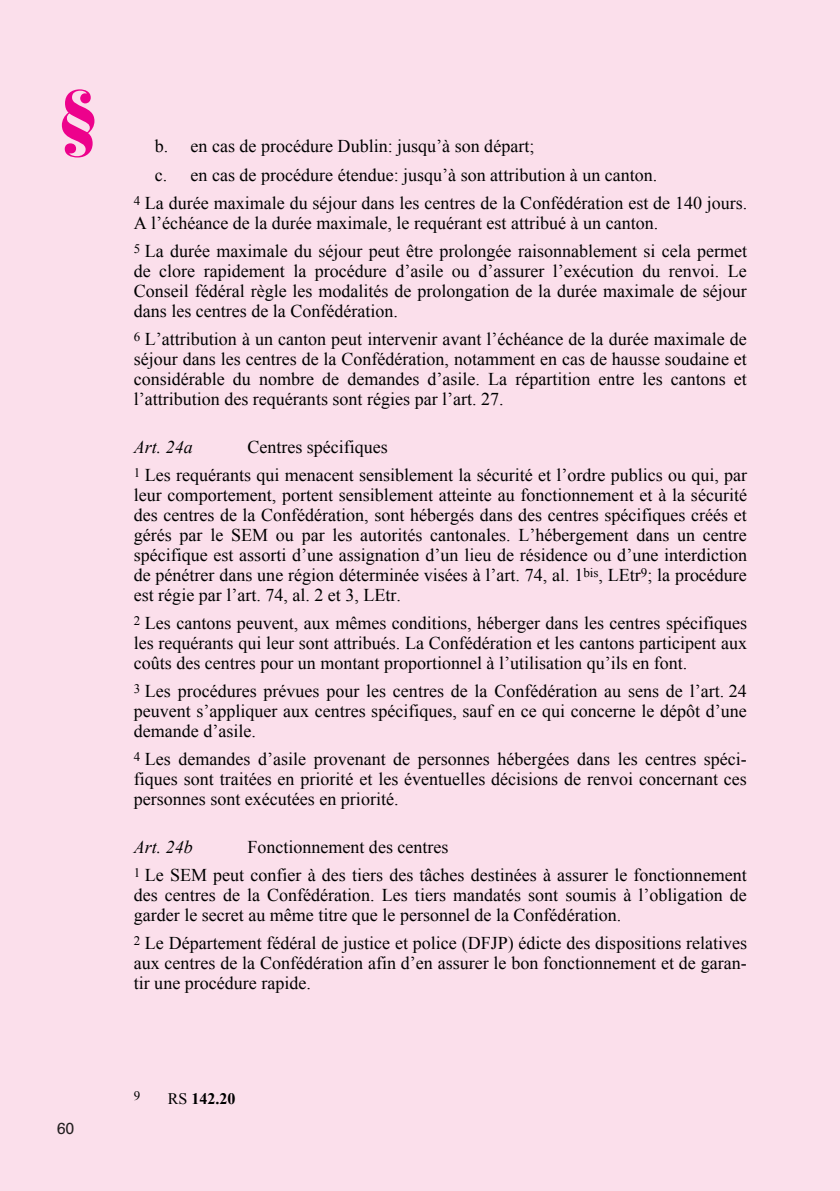
<style>
.page{position:relative;width:840px;height:1191px;background:#fff}
.page>*{position:absolute;margin:0;border:0;box-sizing:border-box;transform-origin:0 0}
.t1{font:900 70px "Bauer Bodoni";color:#ed028c}
.t2{font:18px/20px "Times New Roman";color:#000;text-align:justify}
.t3{font:italic 18px "Times New Roman";color:#000}
.t4{font:700 16px "Times New Roman";color:#000}
.t5{font:16px "Univers";color:#231f20}
.t6{font:13px "Times New Roman";color:#000}
.s1{font-weight:400}
</style>
<div class="page">
<div style="left:0;top:0;width:839px;height:1191px;background:#fbdfeb"></div>
<h1 class="t1" style="left:57px;top:73px;width:44px">§</h1>
<p class="t2" style="left:155px;top:136px;width:381px">b. en cas de procédure Dublin: jusqu’à son départ;</p>
<p class="t2" style="left:155px;top:164px;width:504px">c. en cas de procédure étendue: jusqu’à son attribution à un canton.</p>
<p class="t2" style="left:134px;top:192px;width:614px"><sup>4</sup> La durée maximale du séjour dans les centres de la Confédération est de 140 jours.<br>A l’échéance de la durée maximale, le requérant est attribué à un canton.</p>
<p class="t2" style="left:134px;top:240px;width:614px"><sup>5</sup> La durée maximale du séjour peut être prolongée raisonnablement si cela permet de clore rapidement la procédure d’asile ou d’assurer l’exécution du renvoi. Le Conseil fédéral règle les modalités de prolongation de la durée maximale de séjour dans les centres de la Confédération.</p>
<p class="t2" style="left:134px;top:328px;width:614px"><sup>6</sup> L’attribution à un canton peut intervenir avant l’échéance de la durée maximale de séjour dans les centres de la Confédération, notamment en cas de hausse soudaine et considérable du nombre de demandes d’asile. La répartition entre les cantons et l’attribution des requérants sont régies par l’art. 27.</p>
<h3 class="t3" style="left:134px;top:434px;width:61px">Art. 24a</h3>
<h3 class="t2" style="left:247px;top:436px;width:142px">Centres spécifiques</h3>
<p class="t2" style="left:134px;top:464px;width:614px"><sup>1</sup> Les requérants qui menacent sensiblement la sécurité et l’ordre publics ou qui, par leur comportement, portent sensiblement atteinte au fonctionnement et à la sécurité des centres de la Confédération, sont hébergés dans des centres spécifiques créés et gérés par le SEM ou par les autorités cantonales. L’hébergement dans un centre spécifique est assorti d’une assignation d’un lieu de résidence ou d’une interdiction de pénétrer dans une région déterminée visées à l’art. 74, al. 1<sup>bis</sup>, LEtr<sup>9</sup>; la procédure est régie par l’art. 74, al. 2 et 3, LEtr.</p>
<p class="t2" style="left:134px;top:612px;width:614px"><sup>2</sup> Les cantons peuvent, aux mêmes conditions, héberger dans les centres spécifiques les requérants qui leur sont attribués. La Confédération et les cantons participent aux coûts des centres pour un montant proportionnel à l’utilisation qu’ils en font.</p>
<p class="t2" style="left:134px;top:680px;width:614px"><sup>3</sup> Les procédures prévues pour les centres de la Confédération au sens de l’art. 24 peuvent s’appliquer aux centres spécifiques, sauf en ce qui concerne le dépôt d’une demande d’asile.</p>
<p class="t2" style="left:134px;top:748px;width:614px"><sup>4</sup> Les demandes d’asile provenant de personnes hébergées dans les centres spéci&shy;fiques sont traitées en priorité et les éventuelles décisions de renvoi concernant ces personnes sont exécutées en priorité.</p>
<h3 class="t3" style="left:134px;top:834px;width:61px">Art. 24b</h3>
<h3 class="t2" style="left:247px;top:836px;width:202px">Fonctionnement des centres</h3>
<p class="t2" style="left:134px;top:864px;width:614px"><sup>1</sup> Le SEM peut confier à des tiers des tâches destinées à assurer le fonctionnement des centres de la Confédération. Les tiers mandatés sont soumis à l’obligation de garder le secret au même titre que le personnel de la Confédération.</p>
<p class="t2" style="left:134px;top:932px;width:614px"><sup>2</sup> Le Département fédéral de justice et police (DFJP) édicte des dispositions relatives aux centres de la Confédération afin d’en assurer le bon fonctionnement et de garan&shy;tir une procédure rapide.</p>
<p class="t5" style="left:57px;top:1119px;width:19px">60</p>
<p class="t6" style="left:134px;top:1086px;width:8px">9</p>
<p class="t4" style="left:168px;top:1087px;width:69px"><span class="s1">RS</span> 142.20</p>
</div>
